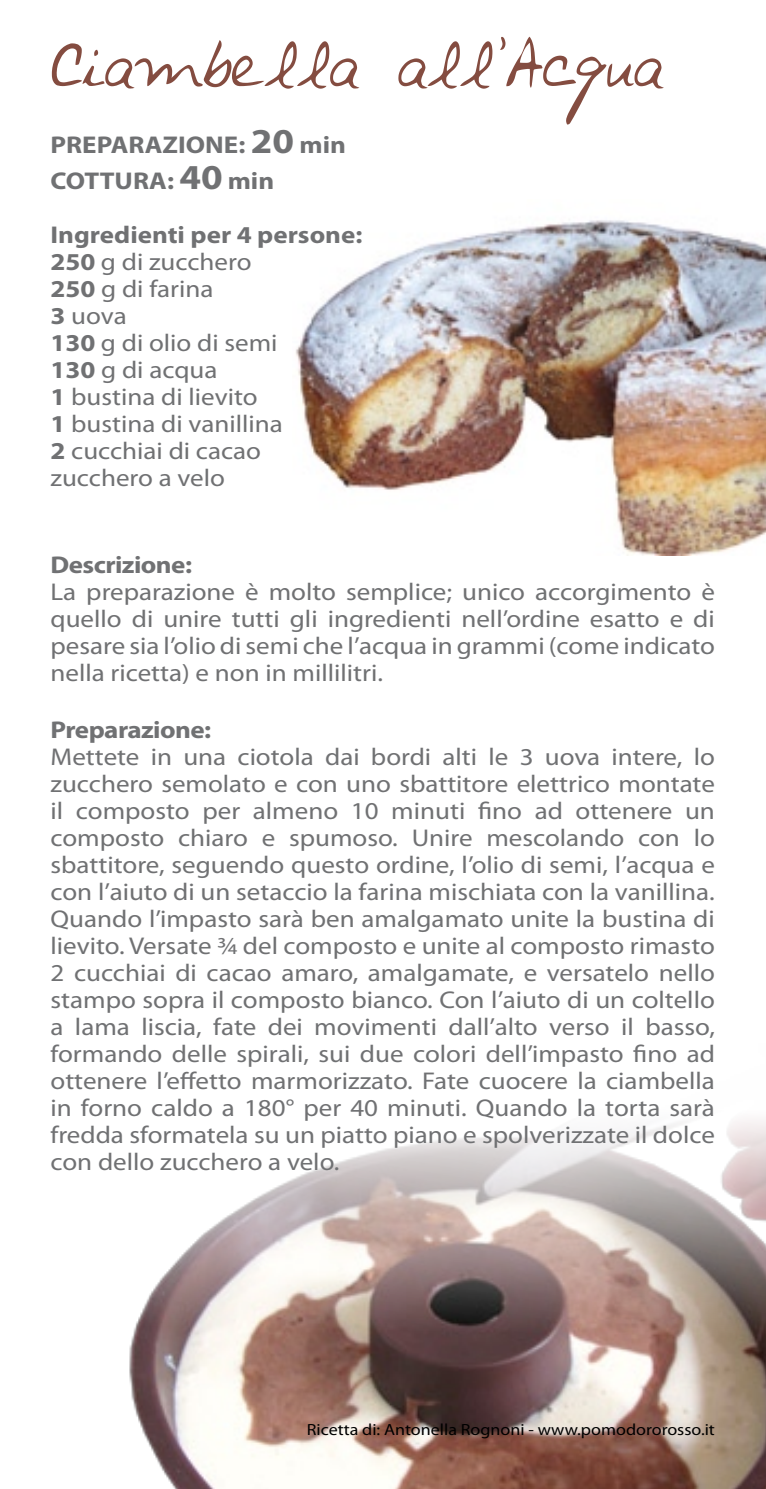
<style>
.page{position:relative;width:766px;height:1489px;background:#fff}
.page>*{position:absolute;margin:0;border:0;box-sizing:border-box;transform-origin:0 0}
.t1{font:24.3px/27px "Myriad Pro";color:#707173;text-align:justify;scale:1.11 1}
.t2{font:700 24.3px "Myriad Pro";color:#707173;scale:1.11 1}
.t3{font:16.2px "Myriad Pro";color:#000;scale:1.11 1}
.s1{font-size:35.1px}
.s2{font-weight:700}
</style>
<div class="page">
<img style="left:129px;top:1120px;width:636px;height:368px">
<svg style="left:52px;top:37px;width:611px;height:88px"></svg>
<img style="left:295px;top:220px;width:470px;height:336px">
<p class="t2" style="left:50px;top:129px;width:15px">PREPARAZIONE</p>
<p class="t2" style="left:238px;top:129px;width:98px">: <span class="s1">20</span> min</p>
<p class="t2" style="left:50px;top:165px;width:16px">COTTURA</p>
<p class="t2" style="left:167px;top:165px;width:98px">: <span class="s1">40</span> min</p>
<p class="t1" style="left:50px;top:221px;width:282px;text-align:left"><span class="s2">Ingredienti per 4 persone:<br>250</span> g di zucchero<br><span class="s2">250</span> g di farina<br><span class="s2">3</span> uova<br><span class="s2">130</span> g di olio di semi<br><span class="s2">130</span> g di acqua<br><span class="s2">1</span> bustina di lievito<br><span class="s2">1</span> bustina di vanillina<br><span class="s2">2</span> cucchiai di cacao zucchero a velo</p>
<p class="t2" style="left:50px;top:549px;width:129px">Descrizione:</p>
<p class="t1" style="left:50px;top:578px;width:600px">La preparazione è molto semplice; unico accorgimento è quello di unire tutti gli ingredienti nell’ordine esatto e di pesare sia l’olio di semi che l’acqua in grammi (come indicato nella ricetta) e non in millilitri.</p>
<p class="t2" style="left:50px;top:714px;width:146px">Preparazione:</p>
<p class="t1" style="left:50px;top:743px;width:600px">Mettete in una ciotola dai bordi alti le 3 uova intere, lo zucchero semolato e con uno sbattitore elettrico montate il composto per almeno 10 minuti fino ad ottenere un composto chiaro e spumoso. Unire mescolando con lo sbattitore, seguendo questo ordine, l’olio di semi, l’acqua e con l’aiuto di un setaccio la farina mischiata con la vanillina.<br>Quando l’impasto sarà ben amalgamato unite la bustina di lievito. Versate ¾ del composto e unite al composto rimasto 2 cucchiai di cacao amaro, amalgamate, e versatelo nello stampo sopra il composto bianco. Con l’aiuto di un coltello a lama liscia, fate dei movimenti dall’alto verso il basso, formando delle spirali, sui due colori dell’impasto fino ad ottenere l’effetto marmorizzato. Fate cuocere la ciambella in forno caldo a 180° per 40 minuti. Quando la torta sarà fredda sformatela su un piatto piano e spolverizzate il dolce con dello zucchero a velo.</p>
<p class="t3" style="left:307px;top:1419px;width:369px">Ricetta di: Antonella Rognoni - www.pomodororosso.it</p>
</div>
